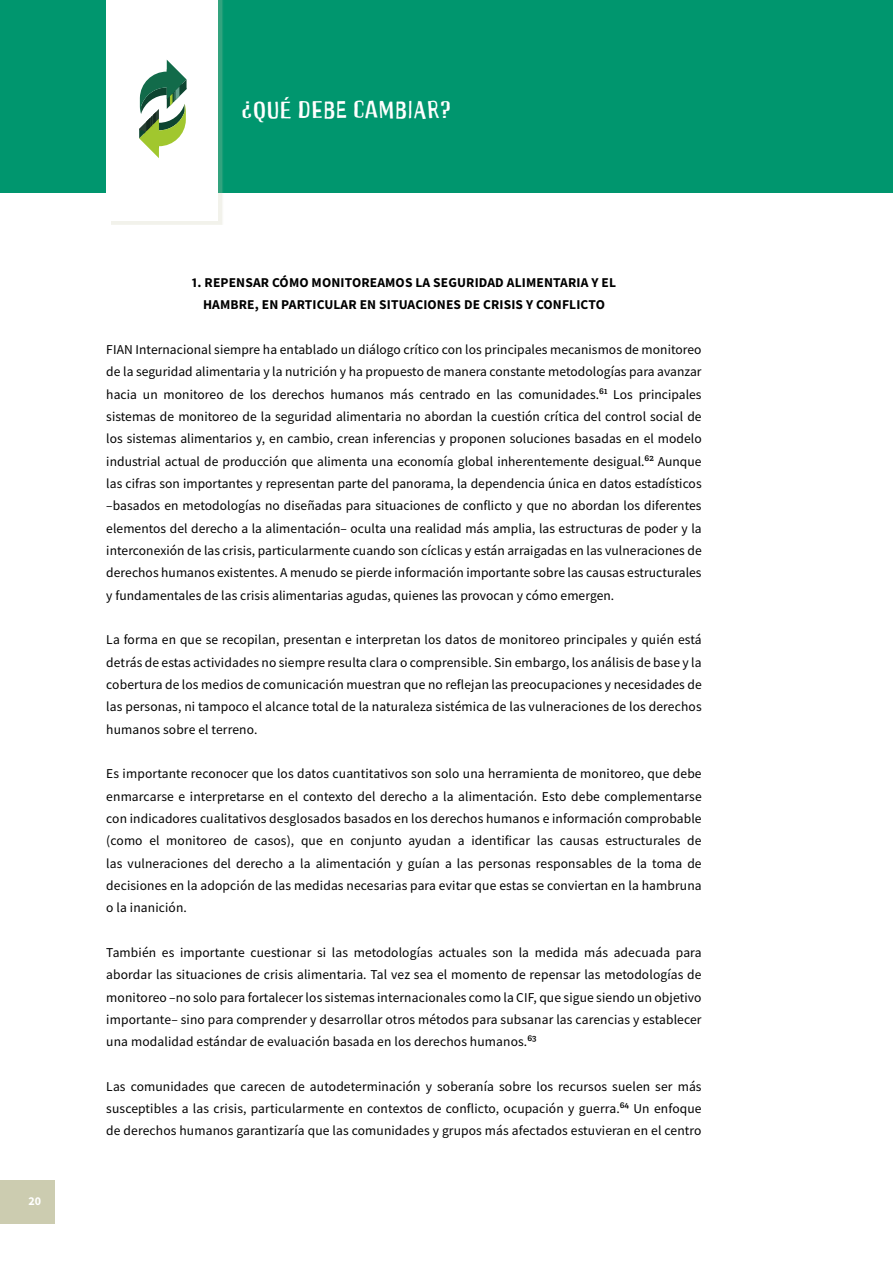
<style>
.page{position:relative;width:893px;height:1263px;background:#fff}
.page>*{position:absolute;margin:0;border:0;box-sizing:border-box;transform-origin:0 0}
.t1{font:25.5px "Fian Headline";letter-spacing:.025em;color:#fff}
.t2{font:13.5px/22.4px "Fiantext";letter-spacing:.01em;color:#000;text-align:justify}
.t3{font:700 13.5px/22.4px "Fiantext";letter-spacing:.01em;color:#000;text-align:center}
.t4{font:700 12px "Fiantext";color:#fff}
</style>
<div class="page">
<div style="left:0;top:0;width:893px;height:192px;background:#00966e"></div>
<div style="left:111px;top:0;width:112px;height:225px;background:#ccccb0;opacity:.25"></div>
<div style="left:106px;top:0;width:112px;height:220px;background:#fff"></div>
<div style="left:0;top:1180px;width:54px;height:44px;background:#ccccb0"></div>
<svg style="left:139px;top:60px;width:48px;height:98px"></svg>
<p class="t4" style="left:29px;top:1193px;width:14px">20</p>
<h1 class="t1" style="left:241px;top:97px;width:211px">¿QUÉ DEBE CAMBIAR?</h1>
<p class="t3" style="left:192px;top:271px;width:426px">1. REPENSAR CÓMO MONITOREAMOS LA SEGURIDAD ALIMENTARIA Y EL<br>HAMBRE, EN PARTICULAR EN SITUACIONES DE CRISIS Y CONFLICTO</p>
<p class="t2" style="left:106px;top:338px;width:597px">FIAN Internacional siempre ha entablado un diálogo crítico con los principales mecanismos de monitoreo de la seguridad alimentaria y la nutrición y ha propuesto de manera constante metodologías para avanzar hacia un monitoreo de los derechos humanos más centrado en las comunidades.<sup>61</sup> Los principales sistemas de monitoreo de la seguridad alimentaria no abordan la cuestión crítica del control social de los sistemas alimentarios y, en cambio, crean inferencias y proponen soluciones basadas en el modelo industrial actual de producción que alimenta una economía global inherentemente desigual.<sup>62</sup> Aunque las cifras son importantes y representan parte del panorama, la dependencia única en datos estadísticos –basados en metodologías no diseñadas para situaciones de conflicto y que no abordan los diferentes elementos del derecho a la alimentación– oculta una realidad más amplia, las estructuras de poder y la interconexión de las crisis, particularmente cuando son cíclicas y están arraigadas en las vulneraciones de derechos humanos existentes. A menudo se pierde información importante sobre las causas estructurales y fundamentales de las crisis alimentarias agudas, quienes las provocan y cómo emergen.</p>
<p class="t2" style="left:106px;top:628px;width:597px">La forma en que se recopilan, presentan e interpretan los datos de monitoreo principales y quién está detrás de estas actividades no siempre resulta clara o comprensible. Sin embargo, los análisis de base y la cobertura de los medios de comunicación muestran que no reflejan las preocupaciones y necesidades de las personas, ni tampoco el alcance total de la naturaleza sistémica de las vulneraciones de los derechos humanos sobre el terreno.</p>
<p class="t2" style="left:106px;top:762px;width:597px">Es importante reconocer que los datos cuantitativos son solo una herramienta de monitoreo, que debe enmarcarse e interpretarse en el contexto del derecho a la alimentación. Esto debe complementarse con indicadores cualitativos desglosados basados en los derechos humanos e información comprobable (como el monitoreo de casos), que en conjunto ayudan a identificar las causas estructurales de las vulneraciones del derecho a la alimentación y guían a las personas responsables de la toma de decisiones en la adopción de las medidas necesarias para evitar que estas se conviertan en la hambruna o la inanición.</p>
<p class="t2" style="left:106px;top:941px;width:597px">También es importante cuestionar si las metodologías actuales son la medida más adecuada para abordar las situaciones de crisis alimentaria. Tal vez sea el momento de repensar las metodologías de monitoreo –no solo para fortalecer los sistemas internacionales como la CIF, que sigue siendo un objetivo importante– sino para comprender y desarrollar otros métodos para subsanar las carencias y establecer una modalidad estándar de evaluación basada en los derechos humanos.<sup>63</sup></p>
<p class="t2" style="left:106px;top:1075px;width:597px">Las comunidades que carecen de autodeterminación y soberanía sobre los recursos suelen ser más susceptibles a las crisis, particularmente en contextos de conflicto, ocupación y guerra.<sup>64</sup> Un enfoque de derechos humanos garantizaría que las comunidades y grupos más afectados estuvieran en el centro</p>
</div>
